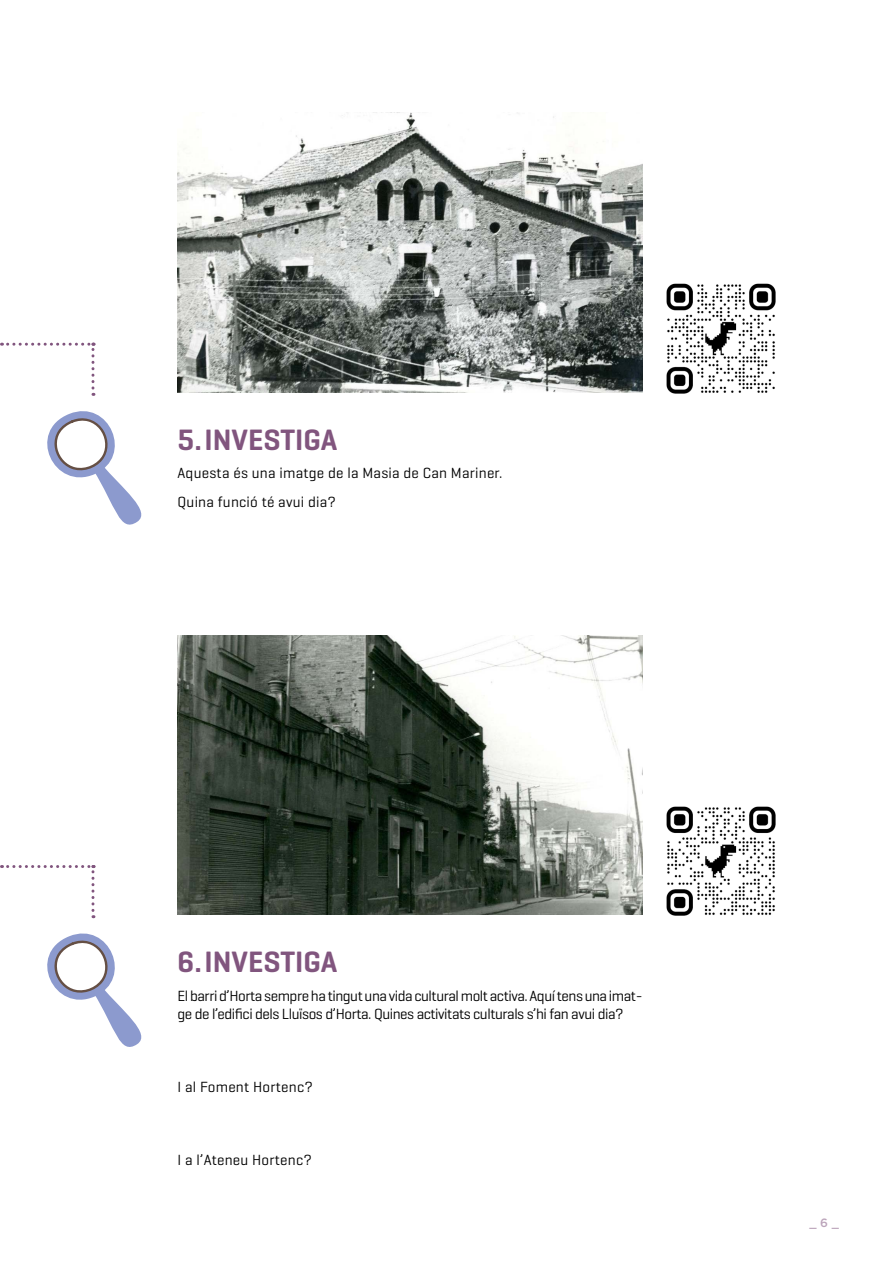
<style>
.page{position:relative;width:893px;height:1263px;background:#fff}
.page>*{position:absolute;margin:0;border:0;box-sizing:border-box;transform-origin:0 0}
.t1{font:600 30px "Geogrotesque";color:#81557e}
.t2{font:15px/18px "Geogrotesque";letter-spacing:-.03em;color:#000}
.t3{font:15px/28.7px "Geogrotesque";letter-spacing:.015em;color:#000}
.t4{font:500 12px "Gotham";color:#bca5bb}
</style>
<div class="page">
<img style="left:178px;top:113px;width:464px;height:279px">
<img style="left:178px;top:635px;width:464px;height:279px">
<img style="left:666px;top:283px;width:110px;height:111px">
<svg style="left:2px;top:343px;width:140px;height:182px"></svg>
<svg style="left:2px;top:865px;width:140px;height:182px"></svg>
<img style="left:666px;top:806px;width:110px;height:110px">
<h1 class="t1" style="left:178px;top:421px;width:161px">5.INVESTIGA</h1>
<p class="t3" style="left:178px;top:458px;width:327px">Aquesta és una imatge de la Masia de Can Mariner.<br>Quina funció té avui dia?</p>
<h1 class="t1" style="left:178px;top:943px;width:161px">6.INVESTIGA</h1>
<p class="t2" style="left:178px;top:986px;width:466px">El barri d’Horta sempre ha tingut una vida cultural molt activa. Aquí tens una imat&shy;ge de l’edifici dels Lluïsos d’Horta. Quines activitats culturals s’hi fan avui dia?</p>
<p class="t3" style="left:178px;top:1072px;width:137px">I al Foment Hortenc?</p>
<p class="t3" style="left:178px;top:1145px;width:136px">I a l’Ateneu Hortenc?</p>
<p class="t4" style="left:809px;top:1215px;width:31px">_ 6 _</p>
</div>
